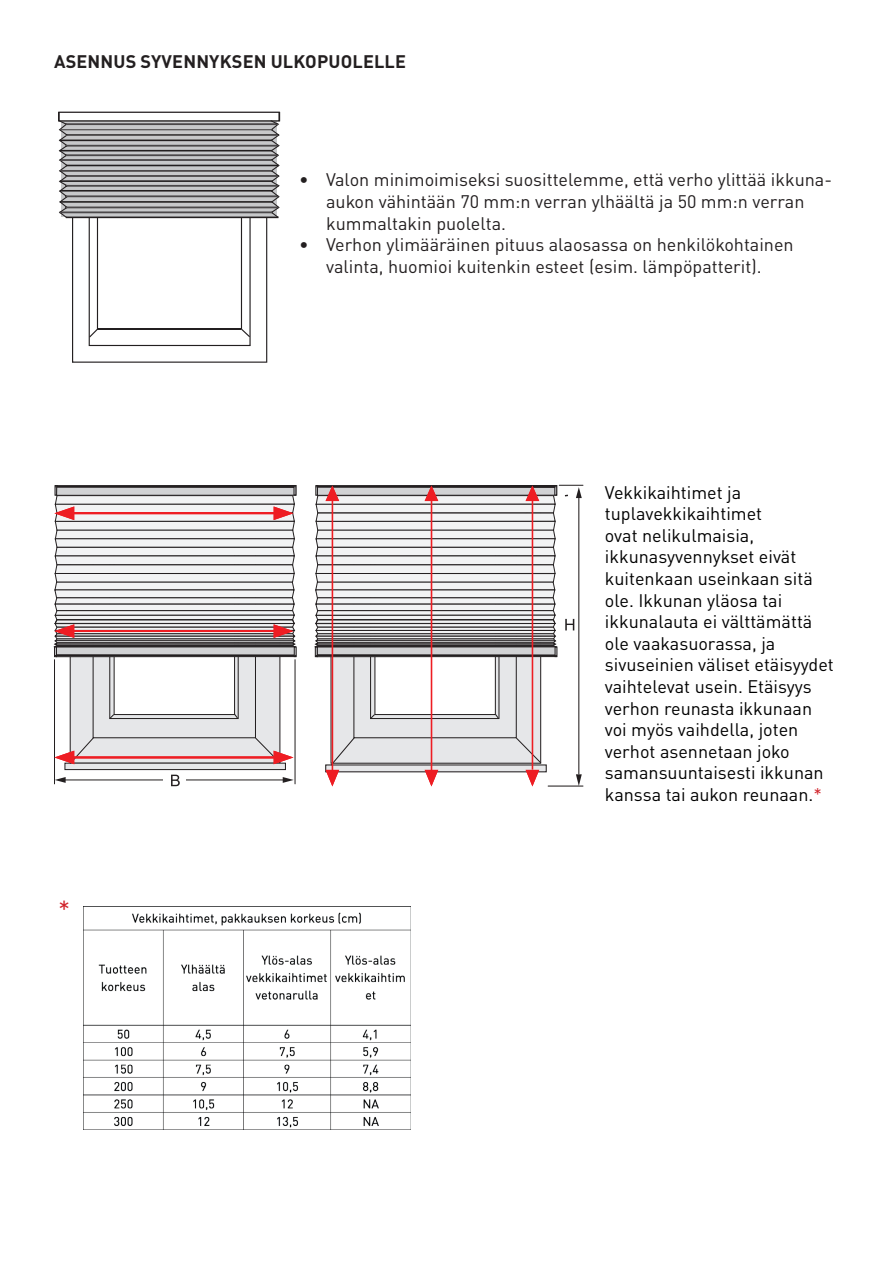
<style>
.page{position:relative;width:893px;height:1263px;background:#fff}
.page>*{position:absolute;margin:0;border:0;box-sizing:border-box;transform-origin:0 0}
.t1{font:25.65px "DINOT";color:#d1232a}
.t2{font:18px/21.6px "DINOT";color:#000}
.t3{font:18px/21.6px "DINOT";color:#231f20}
.t4{font:700 18px "DINOT";letter-spacing:.01em;color:#231f20}
.s1{color:#d1232a}
</style>
<div class="page">
<svg style="left:72px;top:346px;width:195px;height:17px"></svg>
<svg style="left:59px;top:111px;width:220px;height:1px"></svg>
<svg style="left:58px;top:112px;width:223px;height:234px"></svg>
<hr style="left:97px;top:329px;width:144px;height:1px;background:#231f20">
<hr style="left:64px;top:779px;width:221px;height:1px;background:#231f20">
<svg style="left:55px;top:777px;width:11px;height:6px"></svg>
<svg style="left:283px;top:777px;width:11px;height:6px"></svg>
<div style="left:163px;top:768px;width:23px;height:23px;background:#fff"></div>
<svg style="left:171px;top:775px;width:9px;height:11px"></svg>
<div style="left:65px;top:763px;width:220px;height:6px;background:#e6e7e9"></div>
<div style="left:64px;top:763px;width:222px;height:7px;border:1px solid #231f20"></div>
<hr style="left:54px;top:660px;width:1px;height:124px;background:#231f20">
<hr style="left:295px;top:660px;width:1px;height:124px;background:#231f20">
<svg style="left:314px;top:484px;width:269px;height:302px"></svg>
<hr style="left:332px;top:494px;width:1px;height:281px;background:#ee1d23">
<svg style="left:53px;top:485px;width:244px;height:280px"></svg>
<hr style="left:71px;top:630px;width:206px;height:2px;background:#ee1d23">
<img style="left:83px;top:907px;width:327px;height:223px">
<p class="t4" style="left:54px;top:49px;width:353px">ASENNUS SYVENNYKSEN ULKOPUOLELLE</p>
<p class="t3" style="left:326px;top:169px;width:507px;text-indent:-27px">• Valon minimoimiseksi suosittelemme, että verho ylittää ikkuna&shy;aukon vähintään 70 mm:n verran ylhäältä ja 50 mm:n verran kummaltakin puolelta.</p>
<p class="t3" style="left:299px;top:233px;width:496px;text-align:center">• Verhon ylimääräinen pituus alaosassa on henkilökohtainen valinta, huomioi kuitenkin esteet (esim. lämpöpatterit).</p>
<h1 class="t1" style="left:58px;top:894px;width:14px">*</h1>
<p class="t2" style="left:605px;top:481px;width:231px">Vekkikaihtimet ja tuplavekkikaihtimet<br>ovat nelikulmaisia, ikkunasyvennykset eivät kuitenkaan useinkaan sitä ole. Ikkunan yläosa tai ikkunalauta ei välttämättä ole vaakasuorassa, ja sivuseinien väliset etäisyydet vaihtelevat usein. Etäisyys verhon reunasta ikkunaan voi myös vaihdella, joten verhot asennetaan joko samansuuntaisesti ikkunan kanssa tai aukon reunaan.<span class="s1">*</span></p>
</div>
